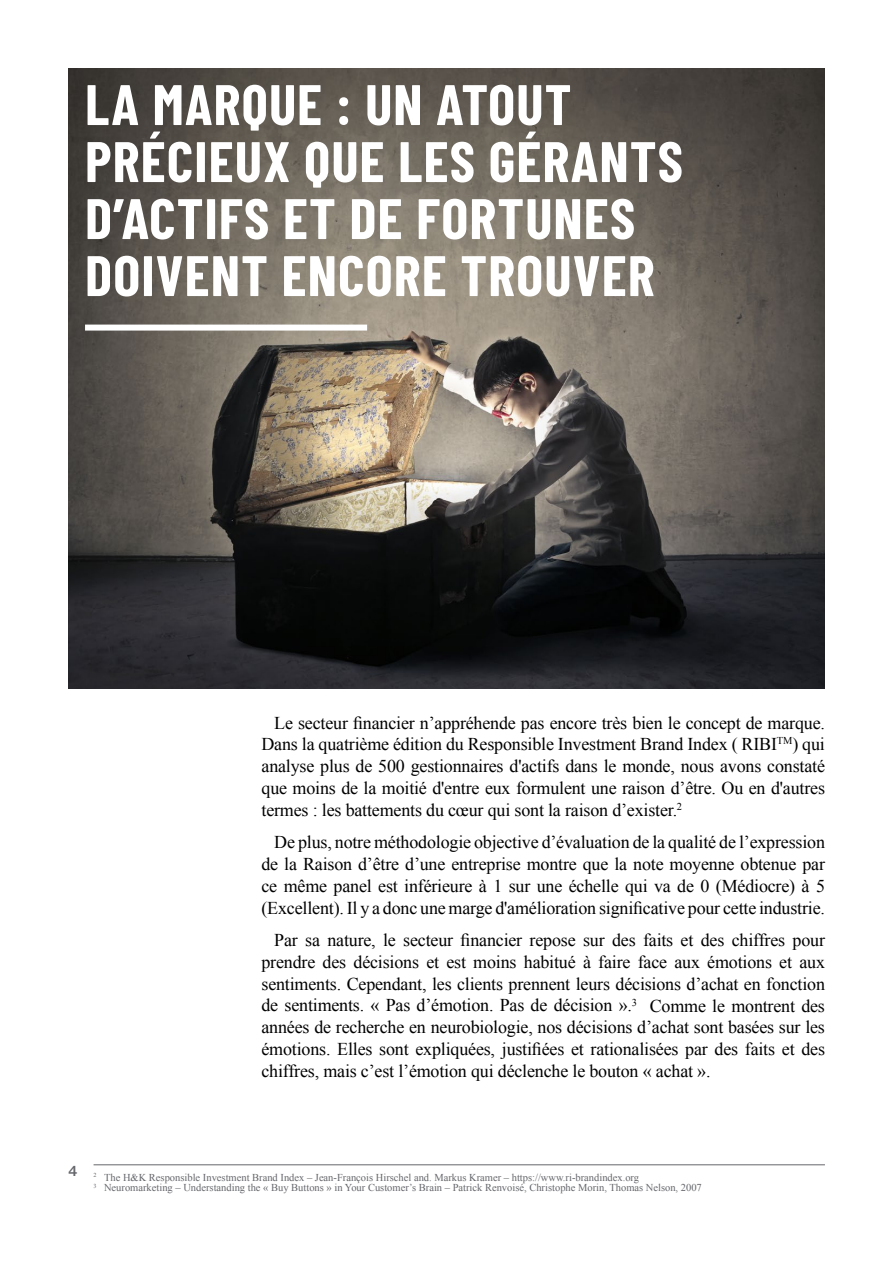
<style>
.page{position:relative;width:893px;height:1263px;background:#fff}
.page>*{position:absolute;margin:0;border:0;box-sizing:border-box;transform-origin:0 0}
.t1{font:700 57px/57px "Barlow Condensed";letter-spacing:.02em;color:#fff}
.t2{font:18px/21.8px "Times New Roman";letter-spacing:-.01em;color:#000;text-align:justify}
.t3{font:13.5px "N Haas Grotesk TX Pro 65 Md";color:#65666b}
.t4{font:10.5px/10.5px "Times New Roman";color:#65666b}
</style>
<div class="page">
<hr style="left:94px;top:1164px;width:731px;height:1px;background:#65666b">
<img style="left:68px;top:68px;width:757px;height:621px">
<div style="left:85px;top:325px;width:282px;height:6px;background:#fff"></div>
<h1 class="t1" style="left:85px;top:73px;width:599px">LA MARQUE : UN ATOUT<br>PRÉCIEUX QUE LES GÉRANTS<br>D’ACTIFS ET DE FORTUNES<br>DOIVENT ENCORE TROUVER</h1>
<p class="t2" style="left:261px;top:711px;width:565px;text-indent:13px">Le secteur financier n’appréhende pas encore très bien le concept de marque.<br>Dans la quatrième édition du Responsible Investment Brand Index ( RIBI<sup>TM</sup>) qui analyse plus de 500 gestionnaires d'actifs dans le monde, nous avons constaté que moins de la moitié d'entre eux formulent une raison d’être. Ou en d'autres termes : les battements du cœur qui sont la raison d’exister.<sup>2</sup></p>
<p class="t2" style="left:261px;top:831px;width:565px;text-indent:13px">De plus, notre méthodologie objective d’évaluation de la qualité de l’expression de la Raison d’être d’une entreprise montre que la note moyenne obtenue par ce même panel est inférieure à 1 sur une échelle qui va de 0 (Médiocre) à 5 (Excellent). Il y a donc une marge d'amélioration significative pour cette industrie.</p>
<p class="t2" style="left:261px;top:929px;width:565px;text-indent:13px">Par sa nature, le secteur financier repose sur des faits et des chiffres pour prendre des décisions et est moins habitué à faire face aux émotions et aux sentiments. Cependant, les clients prennent leurs décisions d’achat en fonction de sentiments. « Pas d’émotion. Pas de décision ».<sup>3</sup> Comme le montrent des années de recherche en neurobiologie, nos décisions d’achat sont basées sur les émotions. Elles sont expliquées, justifiées et rationalisées par des faits et des chiffres, mais c’est l’émotion qui déclenche le bouton « achat ».</p>
<p class="t3" style="left:68px;top:1162px;width:11px">4</p>
<p class="t4" style="left:94px;top:1172px;width:610px"><sup>2</sup> The H&amp;K Responsible Investment Brand Index – Jean-François Hirschel and. Markus Kramer – https://www.ri-brandindex.org<br><sup>3</sup> Neuromarketing – Understanding the « Buy Buttons » in Your Customer’s Brain – Patrick Renvoisé, Christophe Morin, Thomas Nelson, 2007</p>
</div>
